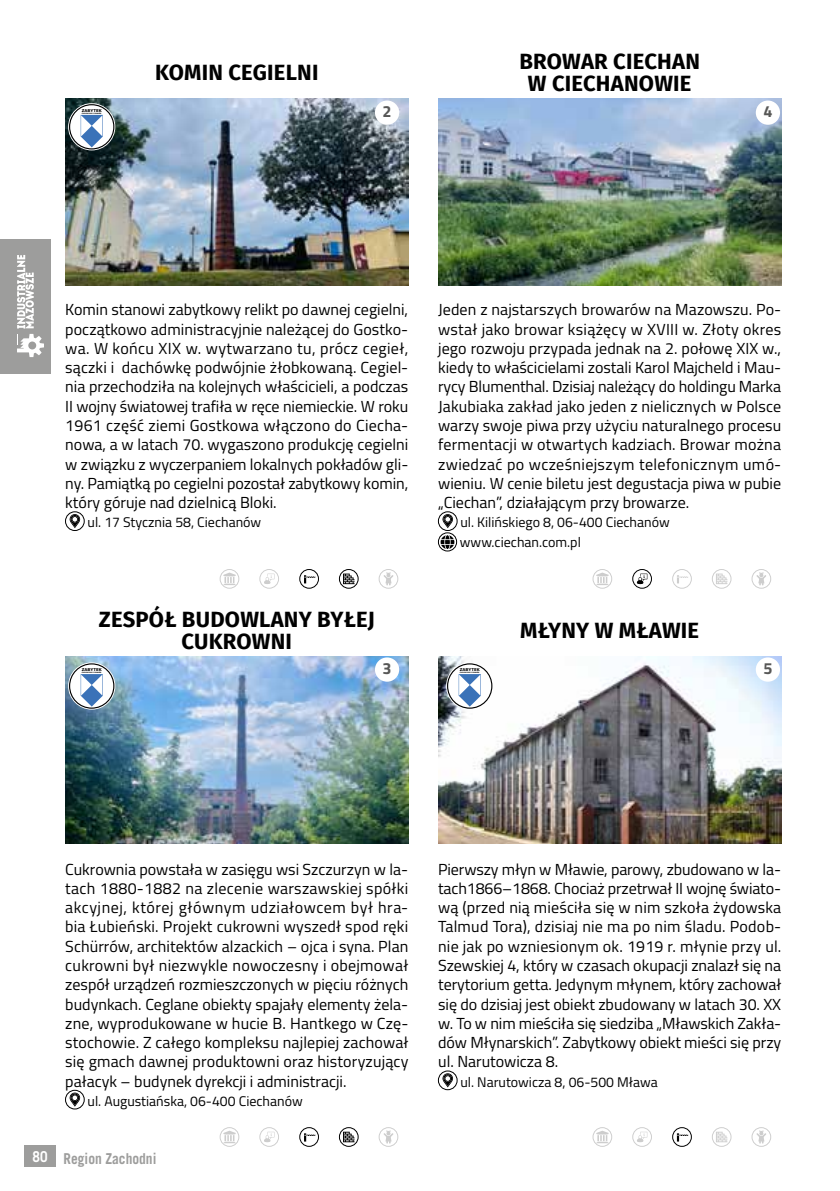
<style>
.page{position:relative;width:840px;height:1191px;background:#fff}
.page>*{position:absolute;margin:0;border:0;box-sizing:border-box;transform-origin:0 0}
.t1{font:700 22px/22px "Fira Sans";letter-spacing:.01em;color:#000;text-align:center}
.t2{font:700 16.2px "Titillium";color:#575756}
.t3{font:16px/19.2px "Titillium";color:#000;text-align:justify}
.t4{font:700 15px "Trade Gothic LT Com";color:#9d9d9c;scale:.9 1}
.t5{font:14px/19.2px "Titillium";color:#000}
.t6{font:700 4px "Verdana";color:#000}
.s1{color:#fff}
</style>
<div class="page">
<div style="left:0;top:239px;width:51px;height:134px;background:#9d9d9c"></div>
<div style="left:24px;top:1145px;width:32px;height:22px;background:#9d9d9c"></div>
<svg style="left:17px;top:255px;width:17px;height:73px"></svg>
<svg style="left:17px;top:334px;width:27px;height:23px"></svg>
<img style="left:438px;top:98px;width:342px;height:187px">
<div style="left:438px;top:511px;width:19px;height:20px;border:1px solid #000;border-radius:50%"></div>
<svg style="left:442px;top:514px;width:11px;height:14px"></svg>
<svg style="left:440px;top:535px;width:14px;height:14px"></svg>
<div style="left:438px;top:532px;width:18px;height:19px;border:1px solid #000;border-radius:50%"></div>
<div style="left:592px;top:569px;width:19px;height:19px;border:1px solid #000;border-radius:50%"></div>
<svg style="left:596px;top:572px;width:12px;height:13px"></svg>
<div style="left:632px;top:569px;width:19px;height:19px;border:1px solid #000;border-radius:50%"></div>
<svg style="left:636px;top:573px;width:11px;height:11px"></svg>
<div style="left:672px;top:569px;width:19px;height:19px;border:1px solid #000;border-radius:50%"></div>
<svg style="left:677px;top:575px;width:10px;height:8px"></svg>
<div style="left:711px;top:569px;width:19px;height:19px;border:1px solid #000;border-radius:50%"></div>
<svg style="left:716px;top:573px;width:11px;height:11px"></svg>
<div style="left:751px;top:569px;width:19px;height:19px;border:1px solid #000;border-radius:50%"></div>
<svg style="left:756px;top:572px;width:9px;height:13px"></svg>
<img style="left:438px;top:656px;width:342px;height:187px">
<div style="left:438px;top:1070px;width:19px;height:20px;border:1px solid #000;border-radius:50%"></div>
<svg style="left:442px;top:1073px;width:11px;height:14px"></svg>
<div style="left:592px;top:1127px;width:19px;height:19px;border:1px solid #000;border-radius:50%"></div>
<svg style="left:596px;top:1130px;width:12px;height:13px"></svg>
<div style="left:632px;top:1127px;width:19px;height:19px;border:1px solid #000;border-radius:50%"></div>
<svg style="left:637px;top:1131px;width:10px;height:11px"></svg>
<div style="left:672px;top:1127px;width:19px;height:19px;border:1px solid #000;border-radius:50%"></div>
<svg style="left:676px;top:1133px;width:11px;height:8px"></svg>
<div style="left:711px;top:1127px;width:19px;height:19px;border:1px solid #000;border-radius:50%"></div>
<svg style="left:716px;top:1131px;width:11px;height:11px"></svg>
<div style="left:751px;top:1127px;width:19px;height:19px;border:1px solid #000;border-radius:50%"></div>
<svg style="left:756px;top:1130px;width:9px;height:13px"></svg>
<img style="left:65px;top:98px;width:343px;height:187px">
<div style="left:65px;top:511px;width:19px;height:20px;border:1px solid #000;border-radius:50%"></div>
<svg style="left:69px;top:514px;width:11px;height:14px"></svg>
<div style="left:220px;top:569px;width:19px;height:19px;border:1px solid #000;border-radius:50%"></div>
<svg style="left:223px;top:572px;width:13px;height:13px"></svg>
<div style="left:259px;top:569px;width:20px;height:19px;border:1px solid #000;border-radius:50%"></div>
<svg style="left:264px;top:573px;width:10px;height:11px"></svg>
<div style="left:299px;top:569px;width:19px;height:19px;border:1px solid #000;border-radius:50%"></div>
<svg style="left:304px;top:575px;width:11px;height:8px"></svg>
<div style="left:339px;top:569px;width:19px;height:19px;border:1px solid #000;border-radius:50%"></div>
<svg style="left:343px;top:573px;width:11px;height:11px"></svg>
<div style="left:378px;top:569px;width:20px;height:19px;border:1px solid #000;border-radius:50%"></div>
<svg style="left:383px;top:572px;width:10px;height:13px"></svg>
<img style="left:65px;top:656px;width:343px;height:187px">
<div style="left:65px;top:1090px;width:19px;height:19px;border:1px solid #000;border-radius:50%"></div>
<svg style="left:69px;top:1092px;width:11px;height:14px"></svg>
<div style="left:220px;top:1127px;width:19px;height:19px;border:1px solid #000;border-radius:50%"></div>
<svg style="left:223px;top:1130px;width:13px;height:13px"></svg>
<div style="left:259px;top:1127px;width:20px;height:19px;border:1px solid #000;border-radius:50%"></div>
<svg style="left:264px;top:1131px;width:10px;height:11px"></svg>
<div style="left:299px;top:1127px;width:19px;height:19px;border:1px solid #000;border-radius:50%"></div>
<svg style="left:304px;top:1133px;width:11px;height:8px"></svg>
<div style="left:339px;top:1127px;width:19px;height:19px;border:1px solid #000;border-radius:50%"></div>
<svg style="left:343px;top:1131px;width:11px;height:11px"></svg>
<div style="left:378px;top:1127px;width:20px;height:19px;border:1px solid #000;border-radius:50%"></div>
<svg style="left:384px;top:1130px;width:9px;height:13px"></svg>
<div style="left:375px;top:100px;width:24px;height:25px;background:#fff;border-radius:50%"></div>
<div style="left:375px;top:657px;width:24px;height:24px;background:#fff;border-radius:50%"></div>
<div style="left:755px;top:100px;width:24px;height:25px;background:#fff;border-radius:50%"></div>
<div style="left:755px;top:657px;width:24px;height:24px;background:#fff;border-radius:50%"></div>
<svg style="left:68px;top:662px;width:47px;height:47px"></svg>
<div style="left:69px;top:663px;width:45px;height:45px;border:1px solid #000;border-radius:50%"></div>
<svg style="left:81px;top:674px;width:22px;height:32px"></svg>
<svg style="left:68px;top:103px;width:47px;height:47px"></svg>
<div style="left:69px;top:104px;width:45px;height:45px;border:1px solid #000;border-radius:50%"></div>
<svg style="left:81px;top:115px;width:22px;height:32px"></svg>
<svg style="left:446px;top:662px;width:47px;height:47px"></svg>
<div style="left:447px;top:663px;width:45px;height:45px;border:1px solid #000;border-radius:50%"></div>
<svg style="left:458px;top:674px;width:22px;height:32px"></svg>
<p class="t6" style="left:82px;top:108px;width:22px">ZABYTEK</p>
<h1 class="t1" style="left:155px;top:60px;width:165px">KOMIN CEGIELNI</h1>
<p class="t2" style="left:382px;top:99px;width:11px">2</p>
<h1 class="t1" style="left:519px;top:49px;width:182px">BROWAR CIECHAN<br>W CIECHANOWIE</h1>
<p class="t2" style="left:763px;top:99px;width:11px">4</p>
<p class="t3" style="left:65px;top:299px;width:344px">Komin stanowi zabytkowy relikt po dawnej cegielni, początkowo administracyjnie należącej do Gostko&shy;wa. W końcu XIX w. wytwarzano tu, prócz cegieł, sączki i dachówkę podwójnie żłobkowaną. Cegiel&shy;nia przechodziła na kolejnych właścicieli, a podczas II wojny światowej trafiła w ręce niemieckie. W roku 1961 część ziemi Gostkowa włączono do Ciecha&shy;nowa, a w latach 70. wygaszono produkcję cegielni w związku z wyczerpaniem lokalnych pokładów gli&shy;ny. Pamiątką po cegielni pozostał zabytkowy komin, który góruje nad dzielnicą Bloki.</p>
<p class="t5" style="left:87px;top:512px;width:175px">ul. 17 Stycznia 58, Ciechanów</p>
<h1 class="t1" style="left:99px;top:607px;width:277px">ZESPÓŁ BUDOWLANY BYŁEJ<br>CUKROWNI</h1>
<p class="t3" style="left:438px;top:299px;width:344px">Jeden z najstarszych browarów na Mazowszu. Po&shy;wstał jako browar książęcy w XVIII w. Złoty okres jego rozwoju przypada jednak na 2. połowę XIX w., kiedy to właściciel ami zosta li Karol Majcheld i Mau&shy;rycy Blumenthal. Dzisiaj należący do holdingu Marka Jakubiaka zakład jako jeden z nielicznych w Polsce warzy swoje piwa przy użyciu naturalnego procesu fermentacji w otwartych kadziach. Browar można zwiedzać po wcześniejszym telefonicznym umó&shy;wieniu. W cenie biletu jest degustacja piwa w pubie „Ciechan”, działającym przy browarze.</p>
<p class="t5" style="left:459px;top:512px;width:211px">ul. Kilińskiego 8, 06-400 Ciechanów www.ciechan.com.pl</p>
<h1 class="t1" style="left:520px;top:618px;width:180px">MŁYNY W MŁAWIE</h1>
<p class="t2" style="left:382px;top:656px;width:11px">3</p>
<p class="t6" style="left:82px;top:667px;width:22px">ZABYTEK</p>
<p class="t2" style="left:763px;top:656px;width:11px">5</p>
<p class="t6" style="left:459px;top:667px;width:22px">ZABYTEK</p>
<p class="t3" style="left:65px;top:858px;width:344px">Cukrownia powstała w zasięgu wsi Szczurzyn w la&shy;tach 1880-1882 na zlecenie warszawskiej spółki akcyjnej, której głównym udziałowcem był hra&shy;bia Łubieński. Projekt cukrowni wyszedł spod ręki Schürrów, architektów alzackich – ojca i syna. Plan cukrowni był niezwykle nowoczesny i obejmował zespół urządzeń rozmieszczonych w pięciu różnych budynkach. Ceglane obiekty spajały elementy żela&shy;zne, wyprodukowane w hucie B. Hantkego w Czę&shy;stochowie. Z całego kompleksu najlepiej zachował się gmach dawnej produktowni oraz historyzujący pałacyk – budynek dyrekcji i administracji.</p>
<p class="t5" style="left:87px;top:1090px;width:216px">ul. Augustiańska, 06-400 Ciechanów</p>
<p class="t4" style="left:32px;top:1149px;width:139px"><span class="s1">80</span> Region Zachodni</p>
<p class="t3" style="left:438px;top:858px;width:344px">Pierwszy młyn w Mławie, parowy, zbudowano w la&shy;tach1866–1868. Chociaż przetrwał II wojnę świato&shy;wą (przed nią mieściła się w nim szkoła żydowska Talmud Tora), dzisiaj nie ma po nim śladu. Podob&shy;nie jak po wzniesionym ok. 1919 r. młynie przy ul.<br>Szewskiej 4, który w czasach okupacji znalazł się na terytorium getta. Jedynym młynem, który zachował się do dzisiaj jest obiekt zbudowany w latach 30. XX w. To w nim mieściła się siedziba „Mławskich Zakła&shy;dów Młynarskich”. Zabytkowy obiekt mieści się przy ul. Narutowicza 8.</p>
<p class="t5" style="left:460px;top:1071px;width:199px">ul. Narutowicza 8, 06-500 Mława</p>
</div>
